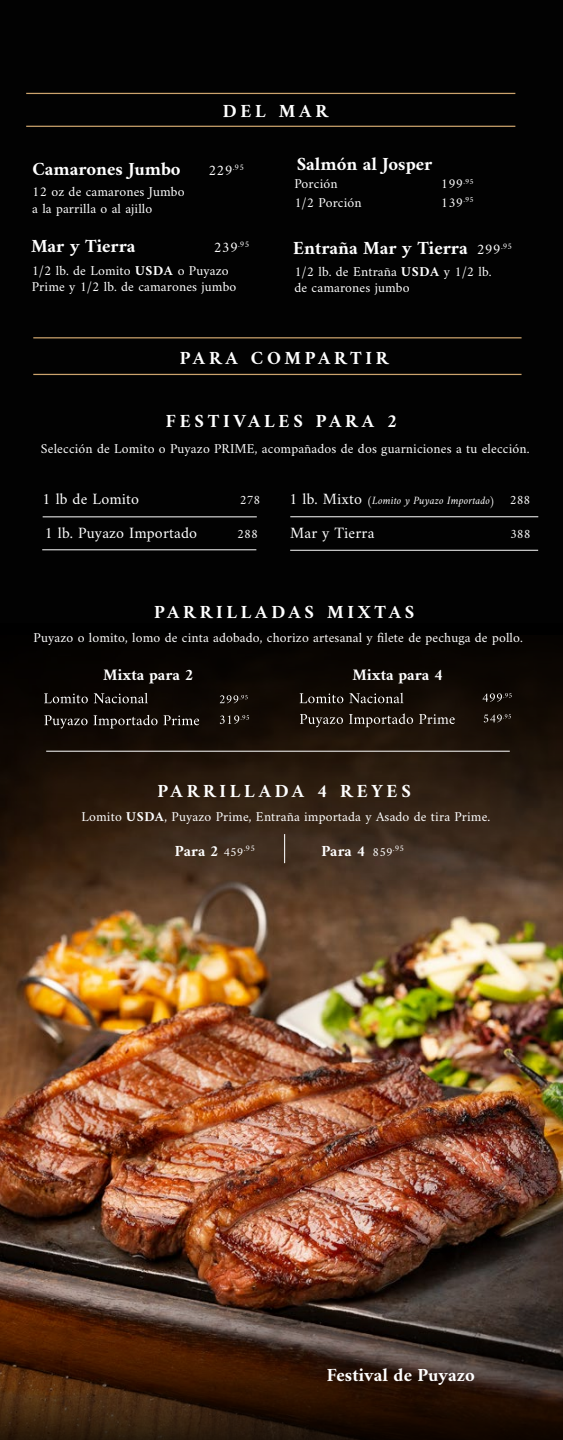
<style>
.page{position:relative;width:563px;height:1440px;background:#fff}
.page>*{position:absolute;margin:0;border:0;box-sizing:border-box;transform-origin:0 0}
.t1{font:700 18.75px "Amiri";color:#fff}
.t2{font:700 18.75px "Amiri";letter-spacing:.2em;color:#fff}
.t3{font:700 16.25px "Amiri";color:#fff}
.t4{font:15.88px "Amiri";letter-spacing:.01em;color:#fff}
.t5{font:700 15.62px "Amiri";letter-spacing:.005em;color:#fff}
.t6{font:14.88px "Amiri";letter-spacing:.01em;color:#fff}
.t7{font:13.75px/16.2px "Amiri";letter-spacing:.01em;color:#fff}
.t8{font:13px "Amiri";color:#fff}
.t9{font:italic 11.25px "Amiri";letter-spacing:.01em;color:#fff}
.s1{font-weight:400;font-size:14.88px}
.s2{font-weight:700}
.s3{font-style:normal;font-size:15.88px}
.s4{font-style:normal;font-size:13px}
.s5{font-weight:400;font-size:12.5px}
</style>
<div class="page">
<div style="left:0;top:0;width:562px;height:1440px;background:#020202"></div>
<img style="left:0;top:916px;width:562px;height:388px">
<svg style="left:0;top:1304px;width:562px;height:136px;background:#392214"></svg>
<svg style="left:0;top:664px;width:562px;height:252px"></svg>
<hr style="left:26px;top:93px;width:489px;height:1px;background:#cca36d">
<hr style="left:26px;top:126px;width:489px;height:1px;background:#cca36d">
<hr style="left:33px;top:337px;width:488px;height:1px;background:#cca36d">
<hr style="left:33px;top:374px;width:488px;height:1px;background:#cca36d">
<svg style="left:284px;top:834px;width:1px;height:29px"></svg>
<svg style="left:44px;top:693px;width:44px;height:10px"></svg>
<svg style="left:94px;top:693px;width:54px;height:10px"></svg>
<svg style="left:220px;top:695px;width:27px;height:8px"></svg>
<svg style="left:44px;top:715px;width:43px;height:14px"></svg>
<svg style="left:93px;top:715px;width:64px;height:14px"></svg>
<svg style="left:163px;top:715px;width:36px;height:10px"></svg>
<svg style="left:220px;top:715px;width:29px;height:9px"></svg>
<svg style="left:299px;top:693px;width:44px;height:10px"></svg>
<svg style="left:349px;top:693px;width:54px;height:10px"></svg>
<svg style="left:482px;top:693px;width:29px;height:9px"></svg>
<svg style="left:300px;top:714px;width:43px;height:13px"></svg>
<svg style="left:349px;top:714px;width:64px;height:13px"></svg>
<svg style="left:419px;top:714px;width:35px;height:10px"></svg>
<svg style="left:483px;top:714px;width:28px;height:8px"></svg>
<hr style="left:46px;top:751px;width:463px;height:1px;background:#fff">
<hr style="left:42px;top:550px;width:214px;height:1px;background:#fff">
<hr style="left:43px;top:517px;width:214px;height:1px;background:#fff">
<hr style="left:290px;top:516px;width:248px;height:1px;background:#fff">
<hr style="left:290px;top:550px;width:248px;height:1px;background:#fff">
<h1 class="t1" style="left:223px;top:99px;width:107px">DEL MAR</h1>
<h1 class="t1" style="left:32px;top:157px;width:150px">Camarones Jumbo</h1>
<p class="t6" style="left:208px;top:161px;width:37px">229<sup>.95</sup></p>
<p class="t7" style="left:32px;top:182px;width:154px;line-height:17.5px">12 oz de camarones Jumbo a la parrilla o al ajillo</p>
<h1 class="t1" style="left:296px;top:152px;width:137px">Salmón al Josper</h1>
<p class="t7" style="left:294px;top:175px;width:45px">Porción</p>
<p class="t7" style="left:441px;top:175px;width:34px">199<sup>.95</sup></p>
<p class="t7" style="left:294px;top:194px;width:69px">1/2 Porción</p>
<p class="t7" style="left:441px;top:194px;width:34px">139<sup>.95</sup></p>
<h1 class="t1" style="left:31px;top:235px;width:106px">Mar y Tierra</h1>
<p class="t6" style="left:214px;top:239px;width:37px">239<sup>.95</sup></p>
<h1 class="t1" style="left:293px;top:236px;width:220px">Entraña Mar y Tierra <span class="s1">299</span><sup>.95</sup></h1>
<p class="t7" style="left:32px;top:262px;width:206px">1/2 lb. de Lomito <span class="s2">USDA</span> o Puyazo<br>Prime y 1/2 lb. de camarones jumbo</p>
<p class="t7" style="left:294px;top:263px;width:199px">1/2 lb. de Entraña <span class="s2">USDA</span> y 1/2 lb. de camarones jumbo</p>
<h1 class="t2" style="left:180px;top:346px;width:210px">PARA COMPARTIR</h1>
<h1 class="t2" style="left:166px;top:409px;width:233px">FESTIVALES PARA 2</h1>
<p class="t7" style="left:41px;top:440px;width:490px">Selección de Lomito o Puyazo PRIME, acompañados de dos guarniciones a tu elección.</p>
<p class="t4" style="left:42px;top:489px;width:98px">1 lb de Lomito</p>
<p class="t8" style="left:240px;top:492px;width:22px">278</p>
<p class="t4" style="left:44px;top:524px;width:154px">1 lb. Puyazo Importado</p>
<p class="t8" style="left:237px;top:526px;width:22px">288</p>
<p class="t9" style="left:289px;top:493px;width:243px"><span class="s3">1 lb. Mixto</span> (Lomito y Puyazo Importado) <span class="s4">288</span></p>
<p class="t4" style="left:290px;top:523px;width:86px">Mar y Tierra</p>
<p class="t8" style="left:510px;top:526px;width:22px">388</p>
<h1 class="t2" style="left:154px;top:600px;width:262px">PARRILLADAS MIXTAS</h1>
<p class="t7" style="left:34px;top:629px;width:490px">Puyazo o lomito, lomo de cinta adobado, chorizo artesanal y filete de pechuga de pollo.</p>
<p class="t3" style="left:103px;top:665px;width:92px">Mixta para 2</p>
<p class="t3" style="left:352px;top:665px;width:92px">Mixta para 4</p>
<h1 class="t2" style="left:157px;top:779px;width:255px">PARRILLADA 4 REYES</h1>
<p class="t7" style="left:81px;top:808px;width:410px">Lomito <span class="s2">USDA</span>, Puyazo Prime, Entraña importada y Asado de tira Prime.</p>
<p class="t5" style="left:175px;top:841px;width:81px">Para 2 <span class="s5">459</span><sup>.95</sup></p>
<p class="t5" style="left:321px;top:841px;width:84px">Para 4 <span class="s5">859</span><sup>.95</sup></p>
<h1 class="t1" style="left:327px;top:1364px;width:149px">Festival de Puyazo</h1>
</div>
